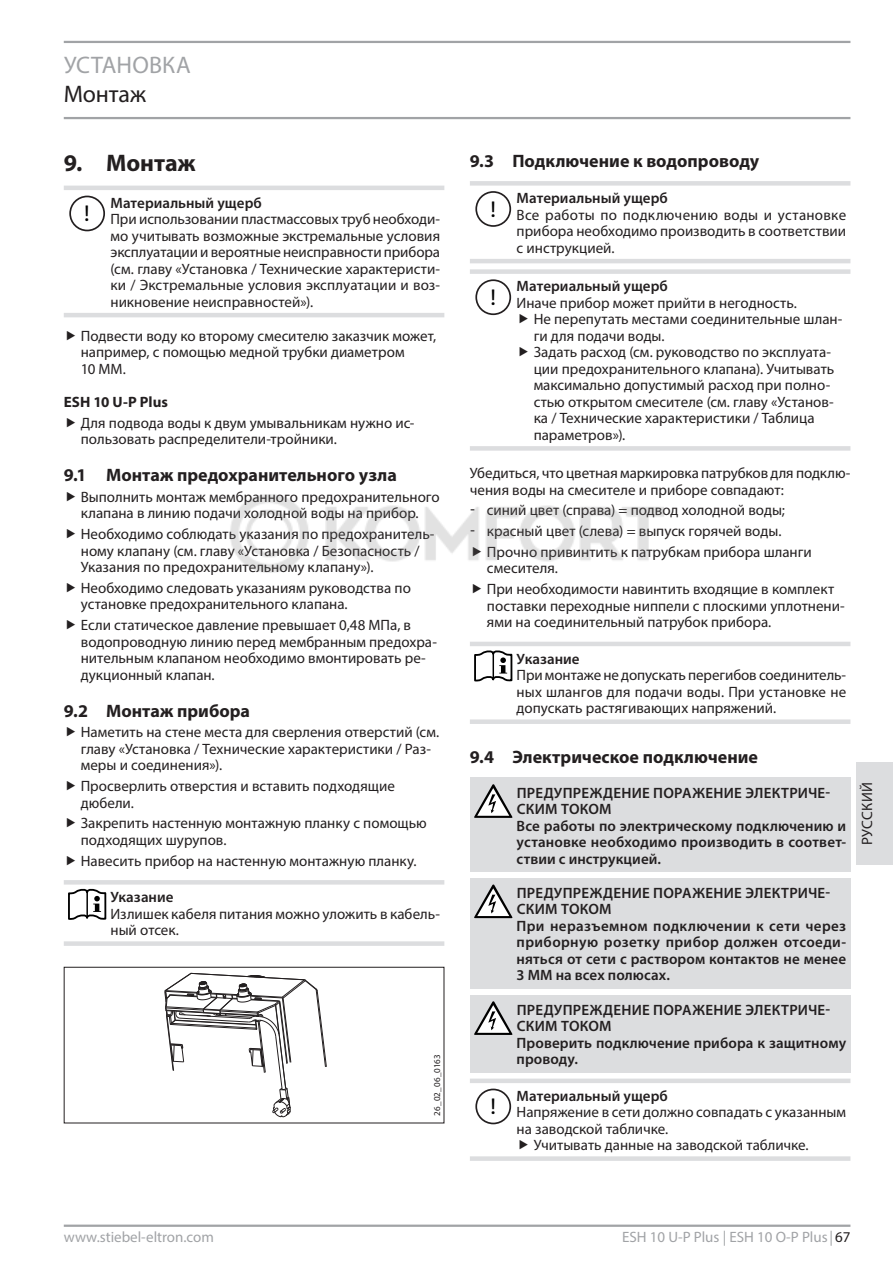
<style>
.page{position:relative;width:893px;height:1263px;background:#fff}
.page>*{position:absolute;margin:0;border:0;box-sizing:border-box;transform-origin:0 0}
.t1{font:24px "Myriad Pro";color:#a1a3a6}
.t2{font:700 24px "Myriad Pro";letter-spacing:-.005em;color:#231f20}
.t3{font:24px "Myriad Pro";letter-spacing:-.005em;color:#231f20}
.t4{font:23.25px "STE Info Text";color:#000}
.t5{font:700 18px "Myriad Pro";color:#231f20}
.t6{font:15px/16.5px "Myriad Pro";color:#231f20}
.t7{font:600 15px/16.5px "Myriad Pro";letter-spacing:.01em;color:#231f20}
.t8{font:15px "Myriad Pro";color:#a1a3a6}
.t9{font:700 15px "Myriad Pro";letter-spacing:.005em;color:#231f20}
.t10{font:15px "Myriad Pro";letter-spacing:.02em;color:#231f20}
.t11{font:9px "Myriad Pro";letter-spacing:-.005em;color:#231f20}
.s1{font-family:"STE Info Text"}
.s2{color:#231f20}
</style>
<div class="page">
<hr style="left:64px;top:41px;width:786px;height:2px;background:#a1a3a6">
<hr style="left:64px;top:117px;width:786px;height:2px;background:#a1a3a6">
<hr style="left:64px;top:1224px;width:786px;height:3px;background:#a1a3a6">
<div style="left:857px;top:762px;width:36px;height:102px;background:#dcdddf"></div>
<hr style="left:64px;top:186px;width:380px;height:4px;background:#dcdddf">
<hr style="left:64px;top:313px;width:380px;height:4px;background:#dcdddf">
<div style="left:69px;top:196px;width:36px;height:35px;border:2px solid #231f20;border-radius:50%"></div>
<hr style="left:64px;top:880px;width:380px;height:4px;background:#dcdddf">
<div style="left:64px;top:941px;width:380px;height:5px;background:#dcdddf"></div>
<svg style="left:68px;top:889px;width:38px;height:31px"></svg>
<hr style="left:86px;top:892px;width:2px;height:25px;background:#000">
<svg style="left:164px;top:973px;width:163px;height:144px"></svg>
<div style="left:64px;top:967px;width:380px;height:156px;border:1px solid #231f20"></div>
<div style="left:470px;top:181px;width:380px;height:5px;background:#dcdddf"></div>
<hr style="left:470px;top:259px;width:380px;height:4px;background:#dcdddf">
<div style="left:475px;top:191px;width:36px;height:36px;border:2px solid #231f20;border-radius:50%"></div>
<div style="left:470px;top:269px;width:380px;height:5px;background:#dcdddf"></div>
<div style="left:470px;top:446px;width:380px;height:5px;background:#dcdddf"></div>
<div style="left:475px;top:279px;width:36px;height:36px;border:2px solid #231f20;border-radius:50%"></div>
<hr style="left:470px;top:642px;width:380px;height:4px;background:#dcdddf">
<div style="left:470px;top:719px;width:380px;height:5px;background:#dcdddf"></div>
<svg style="left:474px;top:650px;width:38px;height:31px"></svg>
<div style="left:470px;top:778px;width:380px;height:94px;background:#dcdddf"></div>
<svg style="left:474px;top:784px;width:38px;height:34px"></svg>
<div style="left:470px;top:878px;width:380px;height:111px;background:#dcdddf"></div>
<svg style="left:474px;top:884px;width:38px;height:34px"></svg>
<div style="left:470px;top:995px;width:380px;height:77px;background:#dcdddf"></div>
<svg style="left:474px;top:1001px;width:38px;height:34px"></svg>
<div style="left:470px;top:1078px;width:380px;height:5px;background:#dcdddf"></div>
<div style="left:470px;top:1156px;width:380px;height:5px;background:#dcdddf"></div>
<div style="left:475px;top:1088px;width:36px;height:36px;border:2px solid #231f20;border-radius:50%"></div>
<img style="left:230px;top:494px;width:434px;height:79px">
<svg style="left:473px;top:547px;width:8px;height:9px"></svg>
<h1 class="t1" style="left:64px;top:50px;width:15px">Установ</h1>
<h1 class="t1" style="left:162px;top:50px;width:27px">ка</h1>
<h1 class="t3" style="left:64px;top:79px;width:84px">Монтаж</h1>
<h1 class="t2" style="left:64px;top:147px;width:133px">9. Монтаж</h1>
<h2 class="t4" style="left:84px;top:200px;width:8px">!</h2>
<p class="t7" style="left:111px;top:194px;width:153px">Материальный ущерб</p>
<p class="t6" style="left:111px;top:211px;width:331px;text-align:justify">При использовании пластмассовых труб необходи&shy;мо учитывать возможные экстремальные условия эксплуатации и вероятные неисправности прибора (см. главу «Установка / Технические характеристи&shy;ки / Экстремальные условия эксплуатации и воз&shy;никновение неисправностей»).</p>
<p class="t6" style="left:81px;top:327px;width:357px">Подвести воду ко второму смесителю заказчик может, например, с помощью медной трубки диаметром<br>10 ММ.</p>
<p class="t9" style="left:64px;top:392px;width:106px">ESH 10 U-P Plus</p>
<p class="t6" style="left:81px;top:414px;width:335px">Для подвода воды к двум умывальникам нужно ис&shy;пользовать распределители-тройники.</p>
<p class="t5" style="left:64px;top:463px;width:335px">9.1 Монтаж предохранительного узла</p>
<p class="t6" style="left:81px;top:488px;width:361px">Выполнить монтаж мембранного предохранительного клапана в линию подачи холодной воды на прибор.</p>
<p class="t6" style="left:81px;top:526px;width:355px">Необходимо соблюдать указания по предохранитель&shy;ному клапану (см. главу «Установка / Безопасность /<br>Указания по предохранительному клапану»).</p>
<p class="t6" style="left:81px;top:579px;width:332px">Необходимо следовать указаниям руководства по установке предохранительного клапана.</p>
<p class="t6" style="left:81px;top:617px;width:358px">Если статическое давление превышает 0,48 МПа, в водопроводную линию перед мембранным предохра&shy;нительным клапаном необходимо вмонтировать ре&shy;дукционный клапан.</p>
<p class="t5" style="left:64px;top:699px;width:188px">9.2 Монтаж прибора</p>
<p class="t6" style="left:81px;top:724px;width:360px">Наметить на стене места для сверления отверстий (см. главу «Установка / Технические характеристики / Раз&shy;меры и соединения»).</p>
<p class="t6" style="left:81px;top:777px;width:316px">Просверлить отверстия и вставить подходящие дюбели.</p>
<p class="t6" style="left:81px;top:815px;width:347px">Закрепить настенную монтажную планку с помощью подходящих шурупов.</p>
<p class="t6" style="left:81px;top:852px;width:337px">Навесить прибор на настенную монтажную планку.</p>
<p class="t7" style="left:111px;top:888px;width:65px">Указание</p>
<p class="t6" style="left:111px;top:905px;width:331px">Излишек кабеля питания можно уложить в кабель&shy;ный отсек.</p>
<p class="t11" style="left:432px;top:1116px;width:63px;rotate:-90deg">26_02_06_0163</p>
<p class="t5" style="left:470px;top:149px;width:291px">9.3 Подключение к водопроводу</p>
<h2 class="t4" style="left:490px;top:196px;width:8px">!</h2>
<p class="t7" style="left:517px;top:189px;width:153px">Материальный ущерб</p>
<p class="t6" style="left:517px;top:206px;width:331px;text-align:justify">Все работы по подключению воды и установке прибора необходимо производить в соответствии с инструкцией.</p>
<p class="t7" style="left:517px;top:278px;width:153px">Материальный ущерб</p>
<p class="t6" style="left:534px;top:294px;width:310px;text-indent:-17px">Иначе прибор может прийти в негодность.<br>Не перепутать местами соединительные шлан&shy;ги для подачи воды.<br>Задать расход (см. руководство по эксплуата&shy;ции предохранительного клапана). Учитывать максимально допустимый расход при полно&shy;стью открытом смесителе (см. главу «Установ&shy;ка / Технические характеристики / Таблица параметров»).</p>
<p class="t6" style="left:470px;top:465px;width:382px">Убедиться, что цветная маркировка патрубков для подклю&shy;чения воды на смесителе и приборе совпадают:</p>
<p class="t6" style="left:470px;top:502px;width:317px"><span class="s1">-</span> синий цвет (справа) = подвод холодной воды;</p>
<p class="t6" style="left:487px;top:520px;width:326px;line-height:20.7px;text-indent:-17px"><span class="s1">-</span> красный цвет (слева) = выпуск горячей воды.<br>Прочно привинтить к патрубкам прибора шланги</p>
<p class="t6" style="left:487px;top:558px;width:349px;line-height:20.7px">смесителя.<br>При необходимости навинтить входящие в комплект</p>
<p class="t6" style="left:487px;top:597px;width:359px">поставки переходные ниппели с плоскими уплотнени&shy;ями на соединительный патрубок прибора.</p>
<p class="t7" style="left:517px;top:650px;width:65px">Указание</p>
<p class="t6" style="left:517px;top:667px;width:331px;text-align:justify">При монтаже не допускать перегибов соединитель&shy;ных шлангов для подачи воды. При установке не допускать растягивающих напряжений.</p>
<p class="t5" style="left:470px;top:745px;width:290px">9.4 Электрическое подключение</p>
<p class="t7" style="left:517px;top:784px;width:331px">ПРЕДУПРЕЖДЕНИЕ ПОРАЖЕНИЕ ЭЛЕКТРИЧЕ-<br>СКИМ ТОКОМ<br>Все работы по электрическому подключению и установке необходимо производить в соответ&shy;ствии с инструкцией.</p>
<p class="t7" style="left:517px;top:884px;width:331px">ПРЕДУПРЕЖДЕНИЕ ПОРАЖЕНИЕ ЭЛЕКТРИЧЕ-СКИМ ТОКОМ<br>При неразъемном подключении к сети через приборную розетку прибор должен отсоеди&shy;няться от сети с раствором контактов не менее 3 ММ на всех полюсах.</p>
<p class="t7" style="left:517px;top:1001px;width:331px">ПРЕДУПРЕЖДЕНИЕ ПОРАЖЕНИЕ ЭЛЕКТРИЧЕ-<br>СКИМ ТОКОМ<br>Проверить подключение прибора к защитному проводу.</p>
<h2 class="t4" style="left:490px;top:1093px;width:8px">!</h2>
<h2 class="t4" style="left:490px;top:284px;width:8px">!</h2>
<p class="t7" style="left:517px;top:1087px;width:153px">Материальный ущерб</p>
<p class="t6" style="left:517px;top:1103px;width:331px">Напряжение в сети должно совпадать с указанным</p>
<p class="t6" style="left:517px;top:1120px;width:153px">на заводской табличке.</p>
<p class="t6" style="left:534px;top:1136px;width:276px">Учитывать данные на заводской табличке.</p>
<p class="t10" style="left:858px;top:845px;width:64px;rotate:-90deg">РУССКИЙ</p>
<p class="t8" style="left:64px;top:1227px;width:152px">www.stiebel-eltron.com</p>
<p class="t8" style="left:622px;top:1227px;width:230px">ESH 10 U-P Plus | ESH 10 O-P Plus|<span class="s2">67</span></p>
</div>
